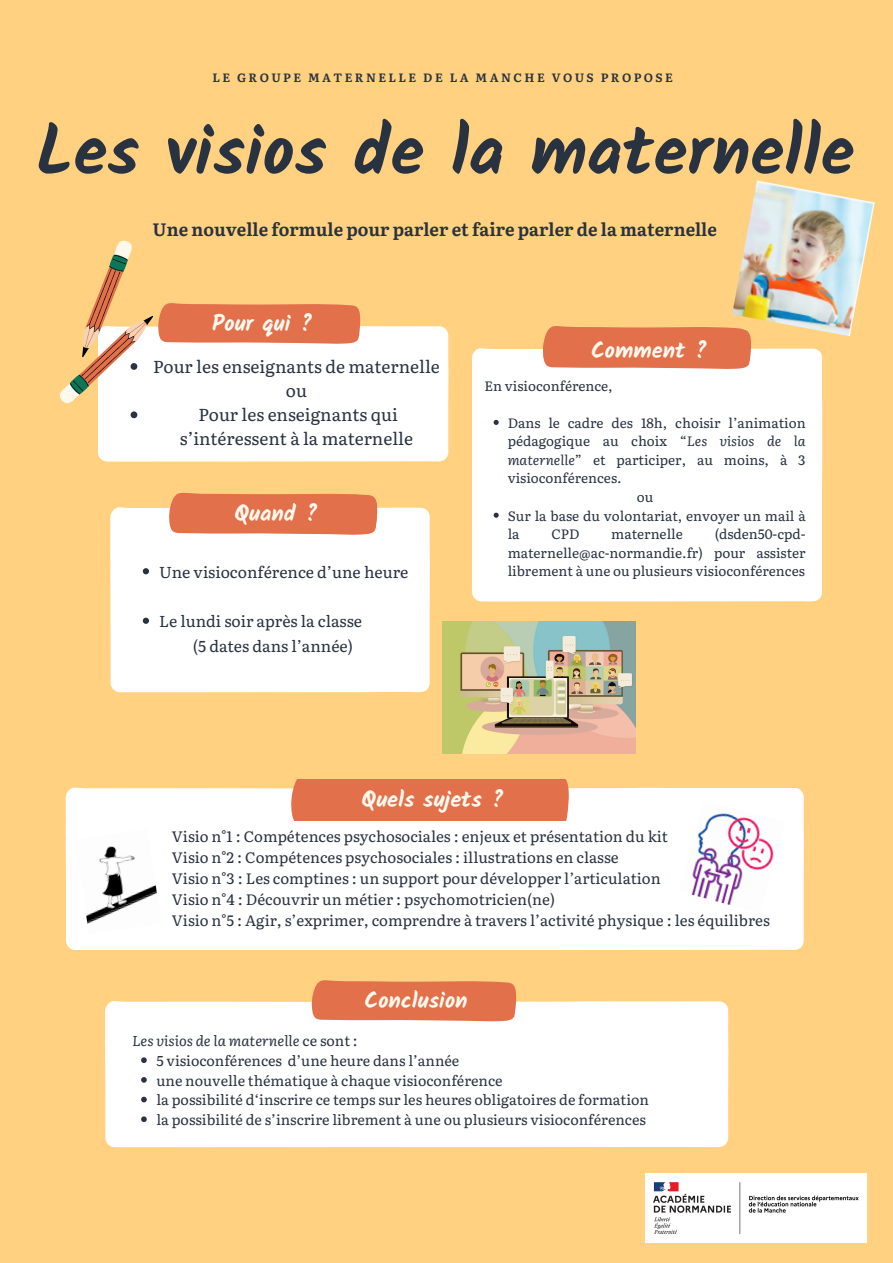
<style>
.page{position:relative;width:893px;height:1263px;background:#ffd180}
.page>*{position:absolute;margin:0;border:0;box-sizing:border-box;transform-origin:0 0}
.t1{font:700 68.93px "Kalam";color:#293241}
.t2{font:700 22.42px "Kalam";color:#fff8ed}
.t3{font:700 22.35px "Kalam";color:#fff8ed}
.t4{font:700 17.92px "Literata";color:#293241}
.t5{font:17.33px/24.2px "Literata";color:#293241;text-align:center}
.t6{font:15.83px "Literata";color:#293241}
.t7{font:15.08px/20.9px "Literata";color:#293241}
.t8{font:14.33px "Literata";color:#293241}
.t9{font:italic 14.33px "Literata";color:#293241}
.t10{font:13.58px/18.6px "Literata";color:#293241;text-align:justify}
.t11{font:700 12.08px "Literata";letter-spacing:.2em;color:#293241}
.s1{font-style:italic}
.s2{font-style:normal}
</style>
<div class="page">
<div style="left:110px;top:507px;width:320px;height:185px;background:#fff"></div>
<div style="left:98px;top:326px;width:350px;height:136px;background:#fff"></div>
<div style="left:472px;top:348px;width:350px;height:253px;background:#fff"></div>
<div style="left:66px;top:787px;width:738px;height:163px;background:#fff"></div>
<div style="left:105px;top:1001px;width:623px;height:146px;background:#fff"></div>
<svg style="left:311px;top:980px;width:205px;height:42px;background:#e37a55"></svg>
<div style="left:290px;top:779px;width:279px;height:42px;background:#e1704b"></div>
<img style="left:442px;top:621px;width:193px;height:133px">
<img style="left:679px;top:800px;width:106px;height:113px">
<img style="left:732px;top:180px;width:143px;height:156px">
<img style="left:75px;top:829px;width:86px;height:105px">
<svg style="left:168px;top:493px;width:210px;height:42px;background:#e37954"></svg>
<svg style="left:542px;top:326px;width:209px;height:43px;background:#e37852"></svg>
<img style="left:645px;top:1174px;width:222px;height:68px">
<svg style="left:59px;top:240px;width:301px;height:178px"></svg>
<svg style="left:143px;top:568px;width:6px;height:6px"></svg>
<svg style="left:143px;top:618px;width:6px;height:6px"></svg>
<svg style="left:493px;top:420px;width:6px;height:5px"></svg>
<svg style="left:493px;top:513px;width:6px;height:5px"></svg>
<svg style="left:141px;top:1057px;width:6px;height:6px"></svg>
<svg style="left:141px;top:1077px;width:6px;height:6px"></svg>
<svg style="left:141px;top:1097px;width:6px;height:5px"></svg>
<svg style="left:141px;top:1116px;width:6px;height:6px"></svg>
<p class="t11" style="left:212px;top:68px;width:462px">LE GROUPE MATERNELLE DE LA MANCHE VOUS PROPOSE</p>
<h6 class="t1" style="left:36px;top:110px;width:820px">Les visios de la maternelle</h6>
<p class="t4" style="left:153px;top:215px;width:566px">Une nouvelle formule pour parler et faire parler de la maternelle</p>
<p class="t3" style="left:212px;top:310px;width:102px">Pour qui ?</p>
<p class="t5" style="left:153px;top:353px;width:288px">Pour les enseignants de maternelle ou</p>
<p class="t5" style="left:180px;top:401px;width:234px">Pour les enseignants qui s’intéressent à la maternelle</p>
<p class="t2" style="left:234px;top:500px;width:85px">Quand ?</p>
<h1 class="t2" style="left:217px;top:503px;width:118px">Comment ?</h1>
<p class="t6" style="left:159px;top:559px;width:251px">Une visioconférence d’une heure</p>
<p class="t6" style="left:159px;top:609px;width:205px">Le lundi soir après la classe</p>
<p class="t6" style="left:193px;top:633px;width:162px">(5 dates dans l’année)</p>
<p class="t2" style="left:604px;top:333px;width:85px">Quand ?</p>
<h2 class="t2" style="left:591px;top:337px;width:118px">Comment ?</h2>
<p class="t10" style="left:484px;top:375px;width:130px">En visioconférence,</p>
<h2 class="t10" style="left:508px;top:412px;width:299px">Dans le cadre des 18h, choisir l’animation pédagogique au choix “<span class="s1">Les visios de la maternelle</span>” et participer, au moins, à 3 visioconférences.</h2>
<p class="t10" style="left:637px;top:487px;width:18px">ou</p>
<h2 class="t10" style="left:508px;top:505px;width:299px">Sur la base du volontariat, envoyer un mail à la</h2>
<h2 class="t10" style="left:508px;top:524px;width:299px;text-indent:207px">(dsden50-cpd&shy;maternelle@ac-normandie.fr) pour assister librement à une ou plusieurs visioconférences</h2>
<h2 class="t10" style="left:551px;top:524px;width:30px">CPD</h2>
<h2 class="t10" style="left:611px;top:524px;width:73px">maternelle</h2>
<p class="t2" style="left:361px;top:786px;width:144px">Quels sujets ?</p>
<p class="t7" style="left:172px;top:825px;width:599px">Visio n°1 : Compétences psychosociales : enjeux et présentation du kit<br>Visio n°2 : Compétences psychosociales : illustrations en classe<br>Visio n°3 : Les comptines : un support pour développer l’articulation<br>Visio n°4 : Découvrir un métier : psychomotricien(ne)<br>Visio n°5 : Agir, s’exprimer, comprendre à travers l’activité physique : les équilibres</p>
<h4 class="t2" style="left:364px;top:987px;width:105px">Conclusion</h4>
<p class="t9" style="left:132px;top:1029px;width:227px">Les visios de la maternelle <span class="s2">ce sont :</span></p>
<h3 class="t8" style="left:156px;top:1049px;width:304px">5 visioconférences d’une heure dans l’année</h3>
<p class="t8" style="left:156px;top:1069px;width:348px">une nouvelle thématique à chaque visioconférence</p>
<p class="t8" style="left:156px;top:1088px;width:494px">la possibilité d‘inscrire ce temps sur les heures obligatoires de formation</p>
<h6 class="t8" style="left:156px;top:1108px;width:491px">la possibilité de s’inscrire librement à une ou plusieurs visioconférences</h6>
</div>
